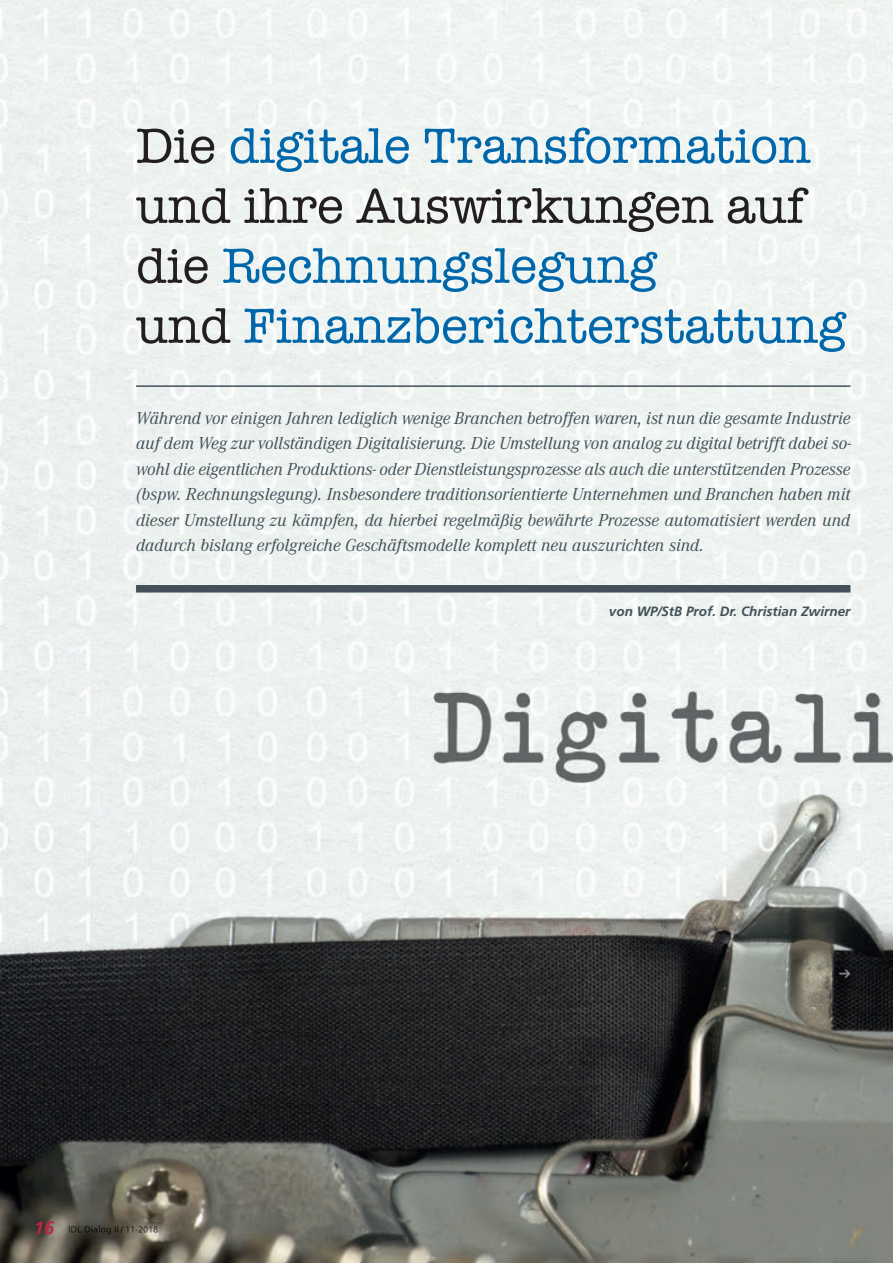
<style>
.page{position:relative;width:893px;height:1263px;background:#fff}
.page>*{position:absolute;margin:0;border:0;box-sizing:border-box;transform-origin:0 0}
.t1{font:51px/60px "American Typewriter";color:#0067aa}
.t2{font:italic 18px/25.5px "Corporate A";color:#425159;text-align:justify}
.t3{font:italic 700 18px "Frutiger";color:#bd2648}
.t4{font:italic 700 13.5px "Frutiger";color:#425159}
.s1{color:#231f20}
</style>
<div class="page">
<img style="left:0;top:0;width:893px;height:1263px">
<img style="left:69px;top:1226px;width:49px;height:8px">
<svg style="left:120px;top:1226px;width:3px;height:6px"></svg>
<img style="left:126px;top:1226px;width:32px;height:6px">
<svg style="left:839px;top:970px;width:11px;height:7px"></svg>
<hr style="left:136px;top:385px;width:714px;height:2px;background:#425159">
<div style="left:136px;top:585px;width:714px;height:7px;background:#425159"></div>
<h1 class="t1" style="left:136px;top:116px;width:711px"><span class="s1">Die</span> digitale Transformation <span class="s1">und ihre Auswirkungen auf die</span> Rechnungslegung<br><span class="s1">und</span> Finanzberichterstattung</h1>
<p class="t2" style="left:136px;top:405px;width:717px">Während vor einigen Jahren lediglich wenige Branchen betroffen waren, ist nun die gesamte Industrie auf dem Weg zur vollständigen Digitalisierung. Die Umstellung von analog zu digital betrifft dabei so&shy;wohl die eigentlichen Produktions- oder Dienstleistungsprozesse als auch die unterstützenden Prozesse (bspw. Rechnungslegung). Insbesondere traditionsorientierte Unternehmen und Branchen haben mit dieser Umstellung zu kämpfen, da hierbei regelmäßig bewährte Prozesse automatisiert werden und dadurch bislang erfolgreiche Geschäftsmodelle komplett neu auszurichten sind.</p>
<p class="t4" style="left:609px;top:606px;width:243px">von WP/StB Prof. Dr. Christian Zwirner</p>
<p class="t3" style="left:34px;top:1220px;width:21px">16</p>
</div>
